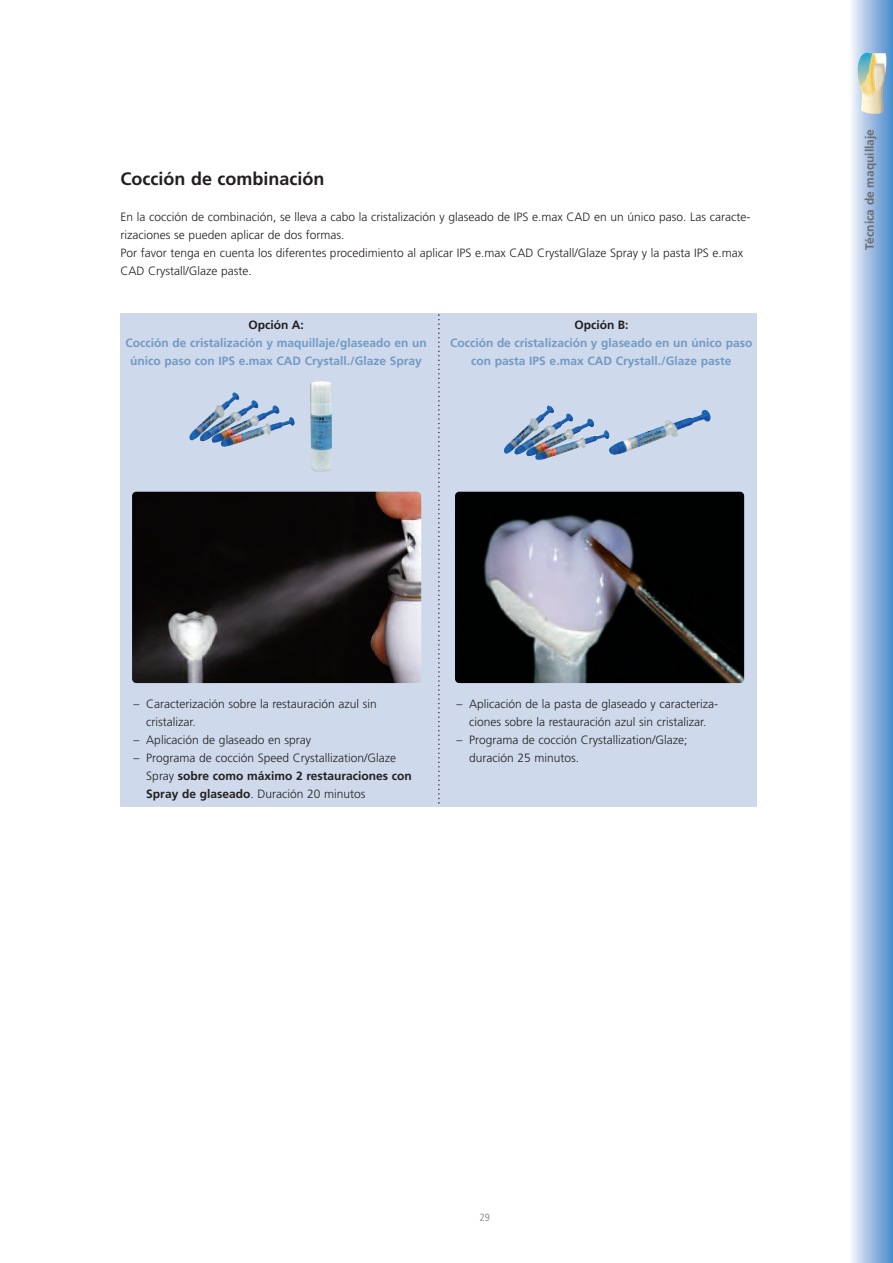
<style>
.page{position:relative;width:893px;height:1263px;background:#fff}
.page>*{position:absolute;margin:0;border:0;box-sizing:border-box;transform-origin:0 0}
.t1{font:700 18px "Frutiger";color:#231f20}
.t2{font:300 12px/18px "Frutiger";color:#231f20}
.t3{font:700 12px/18px "Frutiger";color:#7299c6;text-align:center}
.t4{font:700 12px "Frutiger";color:#6c6d70}
.t5{font:700 12px "Frutiger";color:#231f20}
.t6{font:condensed 10.5px "Frutiger";color:#939598}
.s1{font-weight:700}
</style>
<div class="page">
<div style="left:851px;top:0;width:42px;height:1263px;background:linear-gradient(to right,#f1f1f9,#4b8ccc)"></div>
<img style="left:858px;top:52px;width:28px;height:62px">
<div style="left:121px;top:314px;width:636px;height:493px;background:#cedaeb"></div>
<img style="left:132px;top:492px;width:289px;height:191px;border-radius:4px">
<img style="left:456px;top:492px;width:288px;height:191px;border-radius:4px">
<svg style="left:438px;top:314px;width:2px;height:490px"></svg>
<img style="left:610px;top:420px;width:100px;height:35px">
<img style="left:310px;top:381px;width:22px;height:91px">
<img style="left:189px;top:392px;width:51px;height:49px">
<img style="left:504px;top:405px;width:51px;height:49px">
<h1 class="t1" style="left:121px;top:172px;width:205px">Cocción de combinación</h1>
<p class="t2" style="left:121px;top:209px;width:631px">En la cocción de combinación, se lleva a cabo la cristalización y glaseado de IPS e.max CAD en un único paso. Las caracte&shy;rizaciones se pueden aplicar de dos formas.<br>Por favor tenga en cuenta los diferentes procedimiento al aplicar IPS e.max CAD Crystall/Glaze Spray y la pasta IPS e.max CAD Crystall/Glaze paste.</p>
<p class="t5" style="left:248px;top:320px;width:57px">Opción A:</p>
<p class="t3" style="left:125px;top:334px;width:303px">Cocción de cristalización y maquillaje/glaseado en un único paso con IPS e.max CAD Crystall./Glaze Spray</p>
<p class="t5" style="left:574px;top:320px;width:55px">Opción B:</p>
<p class="t3" style="left:450px;top:334px;width:304px">Cocción de cristalización y glaseado en un único paso con pasta IPS e.max CAD Crystall./Glaze paste</p>
<p class="t4" style="left:865px;top:250px;width:123px;rotate:-90deg">Técnica de maquillaje</p>
<p class="t2" style="left:146px;top:696px;width:232px;text-indent:-13px">– Caracterización sobre la restauración azul sin cristalizar.</p>
<p class="t2" style="left:134px;top:732px;width:179px">– Aplicación de glaseado en spray</p>
<p class="t2" style="left:146px;top:750px;width:267px;text-indent:-13px">– Programa de cocción Speed Crystallization/Glaze<br>Spray <span class="s1">sobre como máximo 2 restauraciones con<br>Spray de glaseado</span>. Duración 20 minutos</p>
<p class="t2" style="left:456px;top:696px;width:263px;text-align:center">– Aplicación de la pasta de glaseado y caracteriza&shy;ciones sobre la restauración azul sin cristalizar.</p>
<p class="t2" style="left:469px;top:732px;width:220px;text-indent:-13px">– Programa de cocción Crystallization/Glaze; duración 25 minutos.</p>
<p class="t6" style="left:480px;top:1213px;width:12px">29</p>
</div>
